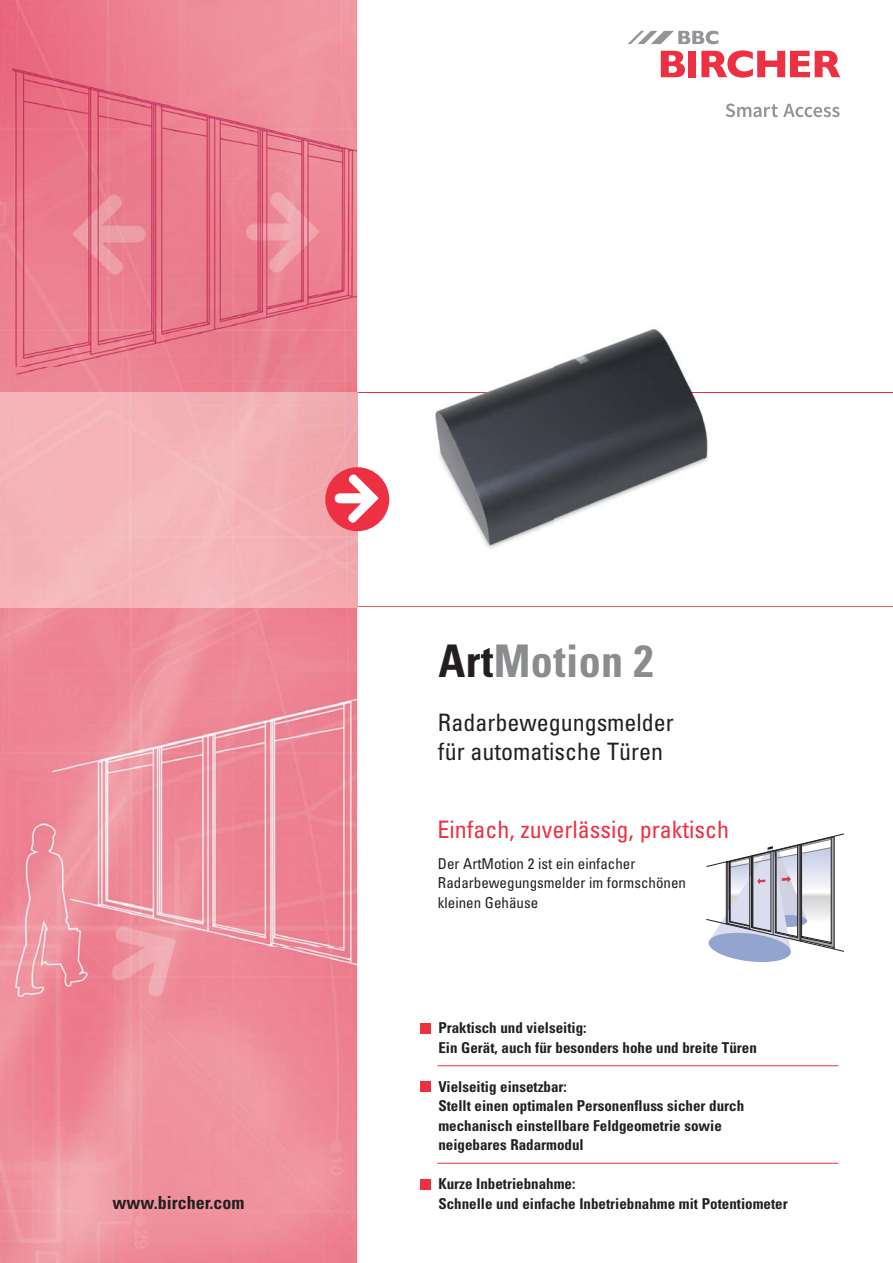
<style>
.page{position:relative;width:893px;height:1263px;background:#fff}
.page>*{position:absolute;margin:0;border:0;box-sizing:border-box;transform-origin:0 0}
.t1{font:700 condensed 45px "Univers";letter-spacing:.01em;color:#8a8c8e}
.t2{font:condensed 24px/28.8px "Univers";color:#231f20}
.t3{font:condensed 24px "Univers";color:#ee3043}
.t4{font:700 condensed 18px "Univers";color:#231f20}
.t5{font:700 condensed 15px/19.5px "Univers";color:#231f20}
.t6{font:condensed 15px/19.5px "Univers";color:#231f20}
.s1{color:#231f20}
</style>
<div class="page">
<hr style="left:357px;top:392px;width:536px;height:1px;background:#ee3043">
<hr style="left:357px;top:607px;width:536px;height:1px;background:#f1645e">
<img style="left:0;top:0;width:357px;height:392px">
<img style="left:0;top:607px;width:357px;height:656px">
<div style="left:325px;top:467px;width:64px;height:64px;background:#ee3043;border-radius:50%"></div>
<svg style="left:335px;top:474px;width:43px;height:49px"></svg>
<svg style="left:707px;top:833px;width:137px;height:129px"></svg>
<img style="left:435px;top:329px;width:273px;height:220px">
<img style="left:435px;top:392px;width:273px;height:1px">
<svg style="left:661px;top:51px;width:24px;height:26px"></svg>
<div style="left:688px;top:51px;width:8px;height:26px;background:#ee3043"></div>
<svg style="left:701px;top:50px;width:139px;height:28px"></svg>
<svg style="left:628px;top:31px;width:90px;height:13px"></svg>
<svg style="left:726px;top:103px;width:114px;height:14px"></svg>
<hr style="left:437px;top:1065px;width:401px;height:1px;background:#ee3043">
<hr style="left:437px;top:1163px;width:401px;height:1px;background:#ee3043">
<div style="left:420px;top:1023px;width:11px;height:10px;background:#ee3043"></div>
<div style="left:420px;top:1081px;width:11px;height:11px;background:#ee3043"></div>
<div style="left:420px;top:1179px;width:11px;height:10px;background:#ee3043"></div>
<p class="t4" style="left:113px;top:1196px;width:134px">www.bircher.com</p>
<h1 class="t1" style="left:438px;top:644px;width:217px"><span class="s1">Art</span>Motion 2</h1>
<h2 class="t2" style="left:438px;top:710px;width:237px">Radarbewegungsmelder für automatische Türen</h2>
<h2 class="t3" style="left:437px;top:821px;width:293px">Einfach, zuverlässig, praktisch</h2>
<p class="t6" style="left:438px;top:855px;width:250px">Der ArtMotion 2 ist ein einfacher<br>Radarbewegungsmelder im formschönen kleinen Gehäuse</p>
<p class="t5" style="left:438px;top:1020px;width:320px">Praktisch und vielseitig:<br>Ein Gerät, auch für besonders hohe und breite Türen</p>
<p class="t5" style="left:438px;top:1078px;width:307px">Vielseitig einsetzbar:<br>Stellt einen optimalen Personenfluss sicher durch mechanisch einstellbare Feldgeometrie sowie neigebares Radarmodul</p>
<p class="t5" style="left:438px;top:1176px;width:351px">Kurze Inbetriebnahme:<br>Schnelle und einfache Inbetriebnahme mit Potentiometer</p>
</div>
